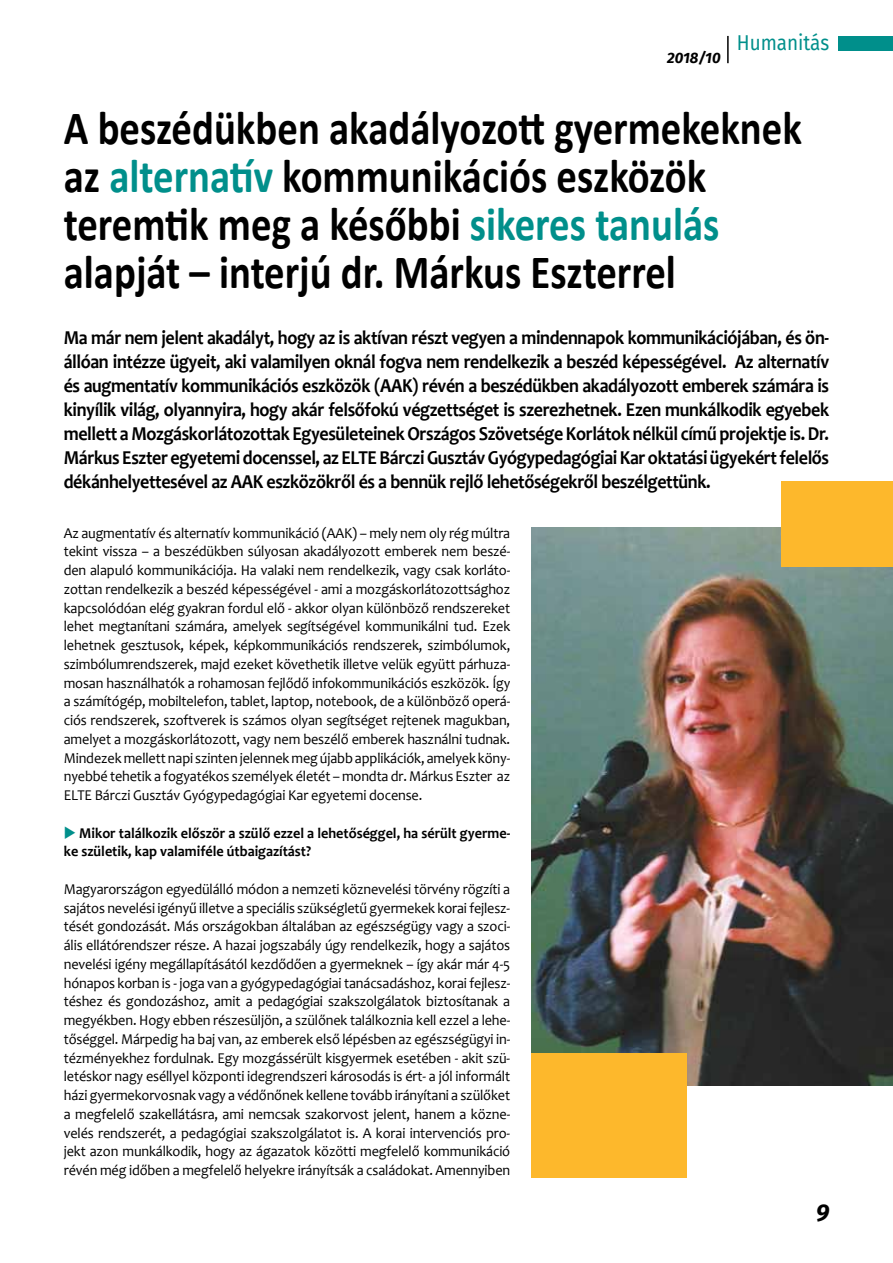
<style>
.page{position:relative;width:893px;height:1263px;background:#fff}
.page>*{position:absolute;margin:0;border:0;box-sizing:border-box;transform-origin:0 0}
.t1{font:700 48px/48px "Calibri";color:#000;scale:.85 1}
.t2{font:italic 700 24px "Fira Sans";color:#000}
.t3{font:21px "Fira Sans";color:#008f8b;scale:.9 1}
.t4{font:700 19.8px/24px "Candara";letter-spacing:-.02em;color:#000;text-align:justify;scale:.91 1}
.t5{font:15px/18.8px "Candara";letter-spacing:-.01em;color:#000;text-align:justify;scale:.95 1}
.t6{font:700 15px/18.8px "Candara";color:#000;scale:.95 1}
.t7{font:italic 700 15px "Fira Sans";color:#000}
.s1{color:#008f8b}
</style>
<div class="page">
<hr style="left:727px;top:36px;width:2px;height:27px;background:#000">
<div style="left:838px;top:36px;width:55px;height:15px;background:#008f8b"></div>
<img style="left:531px;top:528px;width:362px;height:557px">
<div style="left:531px;top:1053px;width:156px;height:125px;background:#fdb82c"></div>
<div style="left:781px;top:481px;width:112px;height:86px;background:#fdb82c"></div>
<p class="t7" style="left:667px;top:45px;width:55px">2018/10</p>
<h3 class="t3" style="left:737px;top:27px;width:104px">Humanitás</h3>
<h1 class="t1" style="left:64px;top:104px;width:870px">A beszédükben akadályozott gyermekeknek az <span class="s1">alternatív</span> kommunikációs eszközök teremtik meg a későbbi <span class="s1">sikeres tanulás </span>alapját – interjú dr. Márkus Eszterrel</h1>
<p class="t4" style="left:64px;top:326px;width:843px">Ma már nem jelent akadályt, hogy az is aktívan részt vegyen a mindennapok kommunikációjában, és ön&shy;állóan intézze ügyeit, aki valamilyen oknál fogva nem rendelkezik a beszéd képességével. Az alternatív és augmentatív kommunikációs eszközök (AAK) révén a beszédükben akadályozott emberek számára is kinyílik világ, olyannyira, hogy akár felsőfokú végzettséget is szerezhetnek. Ezen munkálkodik egyebek mellett a Mozgáskorlátozottak Egyesületeinek Országos Szövetsége Korlátok nélkül című projektje is. Dr.<br>Márkus Eszter egyetemi docenssel, az ELTE Bárczi Gusztáv Gyógypedagógiai Kar oktatási ügyekért felelős dékánhelyettesével az AAK eszközökről és a bennük rejlő lehetőségekről beszélgettünk.</p>
<p class="t5" style="left:64px;top:523px;width:472px">Az augmentatív és alternatív kommunikáció (AAK) – mely nem oly rég múltra tekint vissza – a beszédükben súlyosan akadályozott emberek nem beszé&shy;den alapuló kommunikációja. Ha valaki nem rendelkezik, vagy csak korláto&shy;zottan rendelkezik a beszéd képességével - ami a mozgáskorlátozottsághoz kapcsolódóan elég gyakran fordul elő - akkor olyan különböző rendszereket lehet megtanítani számára, amelyek segítségével kommunikálni tud. Ezek lehetnek gesztusok, képek, képkommunikációs rendszerek, szimbólumok, szimbólumrendszerek, majd ezeket követhetik illetve velük együtt párhuza&shy;mosan használhatók a rohamosan fejlődő infokommunikációs eszközök. Így a számítógép, mobiltelefon, tablet, laptop, notebook, de a különböző operá&shy;ciós rendszerek, szoftverek is számos olyan segítséget rejtenek magukban, amelyet a mozgáskorlátozott, vagy nem beszélő emberek használni tudnak.<br>Mindezek mellett napi szinten jelennek meg újabb applikációk, amelyek kön - nyebbé tehetik a fogyatékos személyek életét – mondta dr. Márkus Eszter az ELTE Bárczi Gusztáv Gyógypedagógiai Kar egyetemi docense.</p>
<p class="t6" style="left:64px;top:823px;width:471px"><span class="s1">◆</span> Mikor találkozik először a szülő ezzel a lehetőséggel, ha sérült gyerme&shy;ke születik, kap valamiféle útbaigazítást?</p>
<p class="t5" style="left:64px;top:879px;width:471px">Magyarországon egyedülálló módon a nemzeti köznevelési törvény rögzíti a sajátos nevelési igényű illetve a speciális szükségletű gyermekek korai fejlesz&shy;tését gondozását. Más országokban általában az egészségügy vagy a szoci&shy;ális ellátórendszer része. A hazai jogszabály úgy rendelkezik, hogy a sajátos nevelési igény megállapításától kezdődően a gyermeknek – így akár már 4-5 hónapos korban is - joga van a gyógypedagógiai tanácsadáshoz, korai fejlesz&shy;téshez és gondozáshoz, amit a pedagógiai szakszolgálatok biztosítanak a megyékben. Hogy ebben részesüljön, a szülőnek találkoznia kell ezzel a lehe&shy;tőséggel. Márpedig ha baj van, az emberek első lépésben az egészségügyi in&shy;tézményekhez fordulnak. Egy mozgássérült kisgyermek esetében - akit szü&shy;letéskor nagy eséllyel központi idegrendszeri károsodás is ért- a jól informált házi gyermekorvosnak vagy a védőnőnek kellene tovább irányítani a szülőket a megfelelő szakellátásra, ami nemcsak szakorvost jelent, hanem a közne&shy;velés rendszerét, a pedagógiai szakszolgálatot is. A korai intervenciós pro&shy;jekt azon munkálkodik, hogy az ágazatok közötti megfelelő kommunikáció révén még időben a megfelelő helyekre irányítsák a családokat. Amennyiben</p>
<h2 class="t2" style="left:816px;top:1192px;width:15px">9</h2>
</div>
